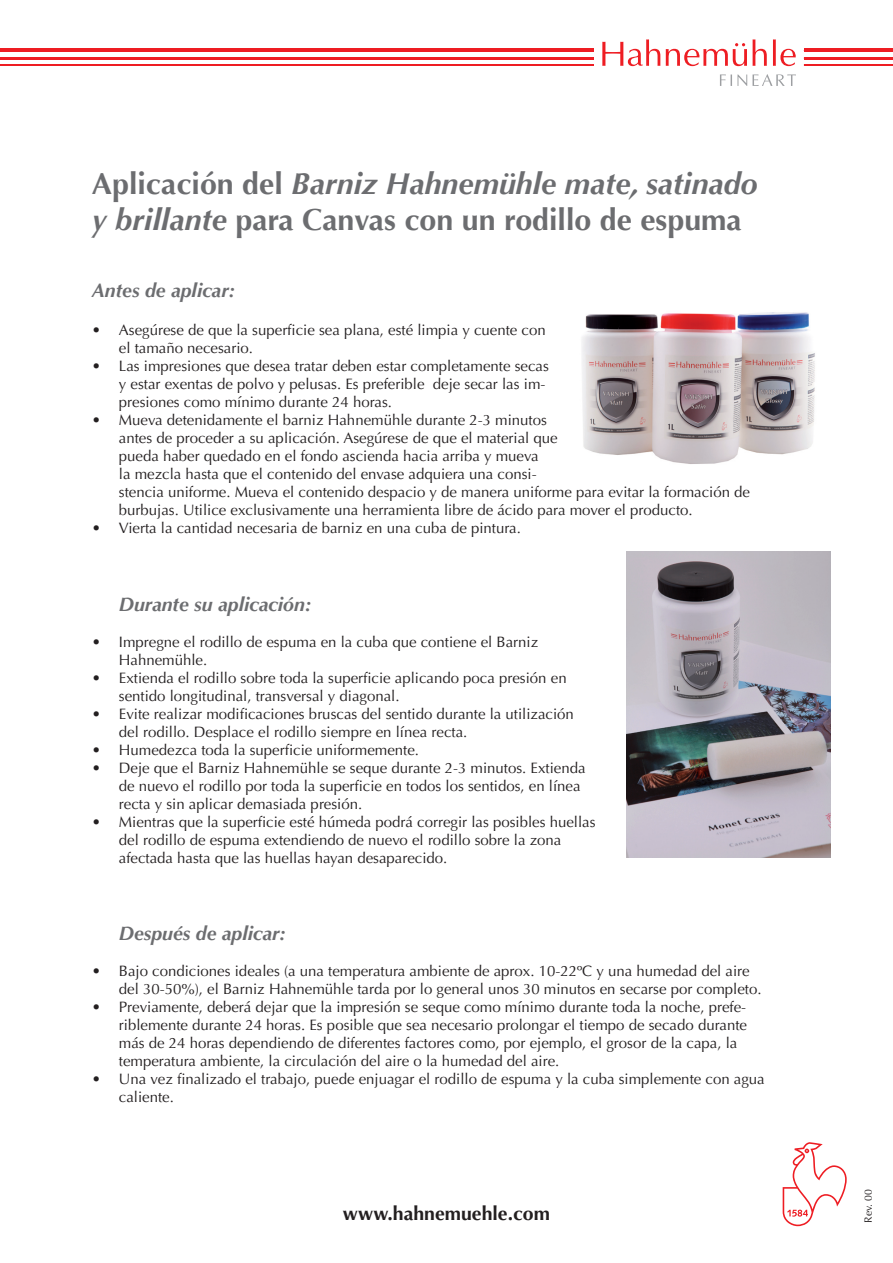
<style>
.page{position:relative;width:893px;height:1263px;background:#fff}
.page>*{position:absolute;margin:0;border:0;box-sizing:border-box;transform-origin:0 0}
.t1{font:700 30.45px/36.5px "Optima LT";color:#6c6d70}
.t2{font:italic 700 19.5px "Optima LT";color:#6c6d70}
.t3{font:700 19.5px "Optima LT";color:#231f20}
.t4{font:15px/18px "Optima LT";color:#231f20}
.t5{font:10.5px "Optima LT";color:#231f20}
.s1{font-style:italic}
</style>
<div class="page">
<svg style="left:720px;top:74px;width:76px;height:12px"></svg>
<svg style="left:602px;top:39px;width:58px;height:27px"></svg>
<svg style="left:666px;top:43px;width:81px;height:23px"></svg>
<svg style="left:753px;top:39px;width:14px;height:27px"></svg>
<svg style="left:773px;top:39px;width:23px;height:27px"></svg>
<hr style="left:804px;top:57px;width:89px;height:2px;background:#ee1d23">
<hr style="left:804px;top:49px;width:89px;height:3px;background:#ee1d23">
<hr style="left:804px;top:64px;width:89px;height:2px;background:#ee1d23">
<hr style="left:0;top:57px;width:594px;height:2px;background:#ee1d23">
<hr style="left:0;top:49px;width:594px;height:3px;background:#ee1d23">
<hr style="left:0;top:64px;width:594px;height:2px;background:#ee1d23">
<svg style="left:783px;top:1142px;width:64px;height:84px"></svg>
<img style="left:582px;top:312px;width:233px;height:152px">
<img style="left:626px;top:551px;width:204px;height:306px">
<h1 class="t1" style="left:92px;top:166px;width:667px">Aplicación del <span class="s1">Barniz Hahnemühle mate, satinado y brillante</span> para Canvas con un rodillo de espuma</h1>
<h2 class="t2" style="left:92px;top:279px;width:145px">Antes de aplicar:</h2>
<p class="t4" style="left:119px;top:321px;width:428px;text-indent:-27px">• Asegúrese de que la superficie sea plana, esté limpia y cuente con el tamaño necesario.</p>
<p class="t4" style="left:119px;top:357px;width:431px;text-indent:-27px">• Las impresiones que desea tratar deben estar completamente secas y estar exentas de polvo y pelusas. Es preferible deje secar las im&shy;presiones como mínimo durante 24 horas.</p>
<p class="t4" style="left:119px;top:411px;width:633px;text-indent:-27px">• Mueva detenidamente el barniz Hahnemühle durante 2-3 minutos<br>antes de proceder a su aplicación. Asegúrese de que el material que<br>pueda haber quedado en el fondo ascienda hacia arriba y mueva<br>la mezcla hasta que el contenido del envase adquiera una consi-<br>stencia uniforme. Mueva el contenido despacio y de manera uniforme para evitar la formación de burbujas. Utilice exclusivamente una herramienta libre de ácido para mover el producto.</p>
<p class="t4" style="left:92px;top:519px;width:430px">• Vierta la cantidad necesaria de barniz en una cuba de pintura.</p>
<h2 class="t2" style="left:119px;top:592px;width:194px">Durante su aplicación:</h2>
<p class="t4" style="left:119px;top:633px;width:421px;text-indent:-27px">• Impregne el rodillo de espuma en la cuba que contiene el Barniz<br>Hahnemühle.</p>
<p class="t4" style="left:119px;top:669px;width:449px;text-indent:-27px">• Extienda el rodillo sobre toda la superficie aplicando poca presión en sentido longitudinal, transversal y diagonal.</p>
<p class="t4" style="left:119px;top:705px;width:456px;text-indent:-27px">• Evite realizar modificaciones bruscas del sentido durante la utilización del rodillo. Desplace el rodillo siempre en línea recta.</p>
<p class="t4" style="left:92px;top:741px;width:329px">• Humedezca toda la superficie uniformemente.</p>
<p class="t4" style="left:119px;top:759px;width:468px;text-indent:-27px">• Deje que el Barniz Hahnemühle se seque durante 2-3 minutos. Extienda de nuevo el rodillo por toda la superficie en todos los sentidos, en línea recta y sin aplicar demasiada presión.</p>
<p class="t4" style="left:119px;top:813px;width:478px;text-indent:-27px">• Mientras que la superficie esté húmeda podrá corregir las posibles huellas del rodillo de espuma extendiendo de nuevo el rodillo sobre la zona afectada hasta que las huellas hayan desaparecido.</p>
<h2 class="t2" style="left:119px;top:922px;width:169px">Después de aplicar:</h2>
<p class="t4" style="left:119px;top:962px;width:644px;text-indent:-27px">• Bajo condiciones ideales (a una temperatura ambiente de aprox. 10-22ºC y una humedad del aire del 30-50%), el Barniz Hahnemühle tarda por lo general unos 30 minutos en secarse por completo.</p>
<p class="t4" style="left:119px;top:998px;width:630px;text-indent:-27px">• Previamente, deberá dejar que la impresión se seque como mínimo durante toda la noche, prefe&shy;riblemente durante 24 horas. Es posible que sea necesario prolongar el tiempo de secado durante más de 24 horas dependiendo de diferentes factores como, por ejemplo, el grosor de la capa, la temperatura ambiente, la circulación del aire o la humedad del aire.</p>
<p class="t4" style="left:119px;top:1070px;width:647px;text-indent:-27px">• Una vez finalizado el trabajo, puede enjuagar el rodillo de espuma y la cuba simplemente con agua caliente.</p>
<h2 class="t3" style="left:343px;top:1202px;width:208px">www.hahnemuehle.com</h2>
<p class="t5" style="left:862px;top:1223px;width:35px;rotate:-90deg">Rev. 00</p>
</div>
